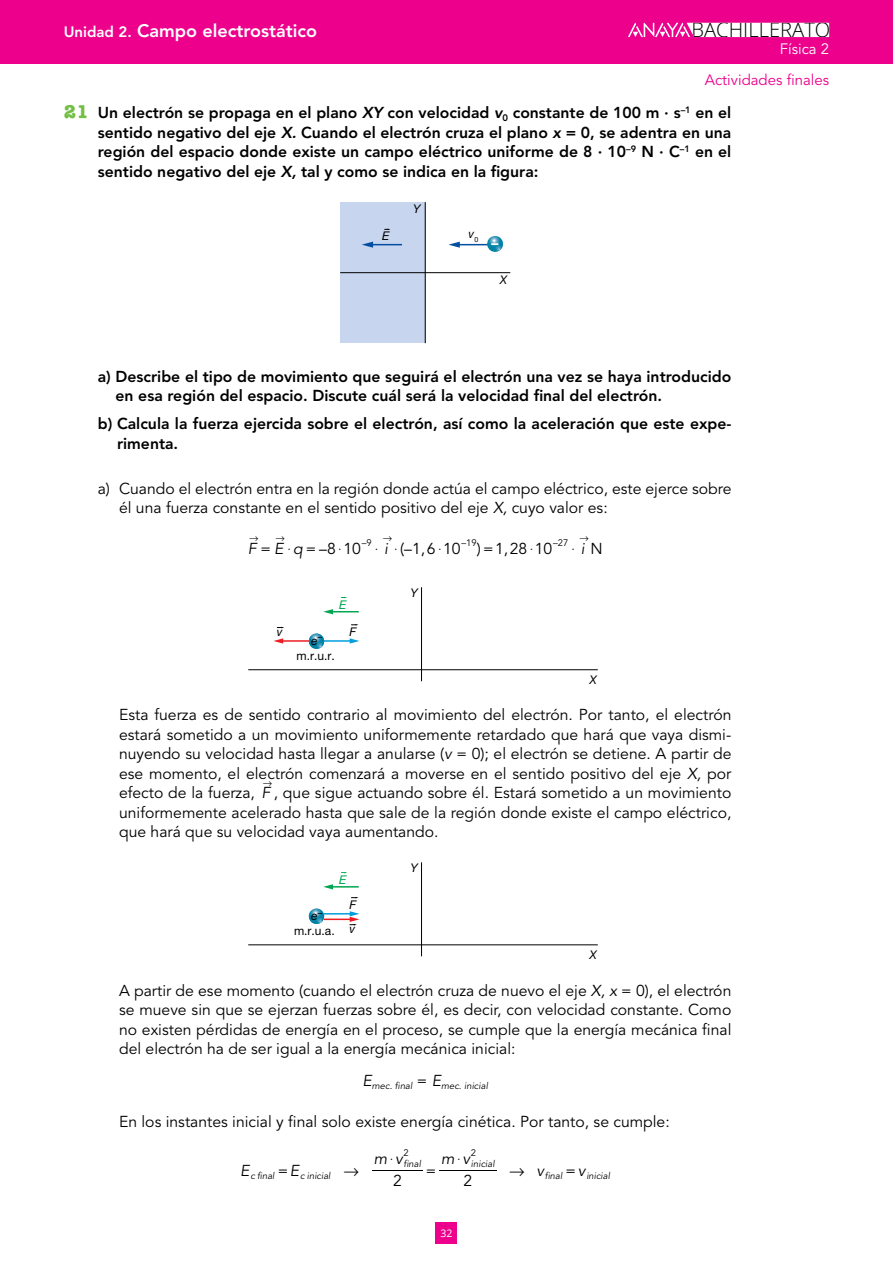
<style>
.page{position:relative;width:893px;height:1263px;background:#fff}
.page>*{position:absolute;margin:0;border:0;box-sizing:border-box;transform-origin:0 0}
.t1{font:300 20.25px "Open Sans";color:#000}
.t2{font:800 18px "Avenir LT Std";color:#fff}
.finaTextoAct1Resp{font:15.75px/19.5px "Avenir LT Std";color:#000}
.finaTextoAct1Sal{font:800 15.75px/19.5px "Avenir LT Std";color:#000}
.t3{font:15.75px "MM Binary";color:#000}
.t4{font:italic 15.75px/21.3px "Avenir LT Std";color:#000;text-align:right}
.t5{font:15.75px "Anaya Math 1";color:#000}
.t6{font:15px "Avenir LT Std";color:#ec008c}
.t7{font:15px "Avenir LT Std";color:#fff}
.t8{font:700 14.1px "Helvetica Neue LT Std";color:#fff}
.t9{font:12px "Helvetica Neue LT Std";color:#000}
.t10{font:italic 12px "Helvetica Neue LT Std";color:#000}
.t11{font:italic 12px "Helvetica Neue LT Std";color:#00a651}
.t12{font:10.5px "Open Sans";color:#fff}
.finaTextoAct1Resp-2{font:italic 9.45px "Avenir LT Std";color:#000}
.t13{font:9.45px "Avenir LT Std";color:#000}
.t14{font:9.45px "Anaya Math 1";color:#000}
.s1{font-size:15px}
.s2{font-family:"American Typewriter Std";font-weight:700;font-size:18.75px;color:#72bf44}
.s3{font-style:italic}
.s4{font-family:"Avenir LT Std";font-style:italic}
.s5{font-family:"Avenir LT Std"}
.s6{font-style:normal}
</style>
<div class="page">
<div style="left:0;top:0;width:893px;height:64px;background:#ec008c"></div>
<svg style="left:628px;top:22px;width:201px;height:15px"></svg>
<div style="left:436px;top:1222px;width:21px;height:21px;background:#ec008c"></div>
<div style="left:340px;top:202px;width:85px;height:141px;background:#c7d6ee"></div>
<hr style="left:458px;top:244px;width:31px;height:1px;background:#034ea2">
<svg style="left:448px;top:242px;width:12px;height:6px"></svg>
<hr style="left:371px;top:244px;width:31px;height:1px;background:#034ea2">
<svg style="left:362px;top:242px;width:11px;height:6px"></svg>
<hr style="left:425px;top:202px;width:1px;height:141px;background:#000">
<hr style="left:340px;top:272px;width:170px;height:1px;background:#000">
<svg style="left:486px;top:236px;width:18px;height:16px"></svg>
<hr style="left:281px;top:640px;width:28px;height:2px;background:#ed1d24">
<svg style="left:273px;top:638px;width:10px;height:6px"></svg>
<hr style="left:324px;top:640px;width:27px;height:2px;background:#009edb">
<svg style="left:350px;top:638px;width:9px;height:6px"></svg>
<svg style="left:323px;top:609px;width:36px;height:5px"></svg>
<hr style="left:421px;top:587px;width:1px;height:94px;background:#000">
<hr style="left:248px;top:669px;width:350px;height:1px;background:#000">
<svg style="left:308px;top:633px;width:17px;height:16px"></svg>
<svg style="left:323px;top:884px;width:36px;height:5px"></svg>
<hr style="left:421px;top:862px;width:1px;height:94px;background:#000">
<hr style="left:248px;top:944px;width:350px;height:1px;background:#000">
<svg style="left:308px;top:908px;width:51px;height:17px"></svg>
<hr style="left:439px;top:1171px;width:57px;height:1px;background:#000">
<hr style="left:372px;top:1171px;width:51px;height:1px;background:#000">
<p class="t2" style="left:64px;top:20px;width:255px"><span class="s1">Unidad 2.</span> Campo electrostático</p>
<p class="t1" style="left:691px;top:16px;width:140px">BACHILLERATO</p>
<p class="t7" style="left:780px;top:40px;width:51px">Física 2</p>
<p class="t6" style="left:705px;top:71px;width:126px">Actividades finales</p>
<p class="finaTextoAct1Sal" style="left:98px;top:103px;width:635px;text-align:justify;text-indent:-34px"><span class="s2">21</span> Un electrón se propaga en el plano <span class="s3">XY</span> con velocidad <span class="s3">v</span><sub>0</sub> constante de 100 m · s<sup>–1</sup> en el sentido negativo del eje <span class="s3">X.</span> Cuando el electrón cruza el plano <span class="s3">x</span> = 0, se adentra en una región del espacio donde existe un campo eléctrico uniforme de 8 · 10<sup>–9</sup> N · C<sup>–1</sup> en el sentido negativo del eje <span class="s3">X,</span> tal y como se indica en la figura:</p>
<p class="t10" style="left:413px;top:201px;width:9px">Y</p>
<p class="t10" style="left:382px;top:228px;width:9px">E</p>
<p class="t10" style="left:469px;top:227px;width:11px">v<sub>0</sub></p>
<p class="t8" style="left:492px;top:234px;width:9px">–</p>
<p class="t10" style="left:500px;top:273px;width:9px">X</p>
<p class="finaTextoAct1Sal" style="left:116px;top:366px;width:617px;text-indent:-18px">a) Describe el tipo de movimiento que seguirá el electrón una vez se haya introducido en esa región del espacio. Discute cuál será la velocidad final del electrón.</p>
<p class="finaTextoAct1Sal" style="left:117px;top:414px;width:616px;text-indent:-19px">b) Calcula la fuerza ejercida sobre el electrón, así como la aceleración que este expe&shy;rimenta.</p>
<p class="finaTextoAct1Resp" style="left:119px;top:479px;width:614px;text-indent:-21px">a) Cuando el electrón entra en la región donde actúa el campo eléctrico, este ejerce sobre él una fuerza constante en el sentido positivo del eje <span class="s3">X,</span> cuyo valor es:</p>
<p class="finaTextoAct1Resp" style="left:248px;top:539px;width:115px"><span class="s3">F</span> = <span class="s3">E q</span> –8 10</p>
<p class="t3" style="left:572px;top:541px;width:32px">$ <span class="s4">i</span> <span class="s5">N</span></p>
<p class="t14" style="left:249px;top:531px;width:11px">8</p>
<p class="t14" style="left:276px;top:531px;width:11px">8</p>
<p class="t14" style="left:383px;top:532px;width:11px">8</p>
<p class="t14" style="left:579px;top:532px;width:11px">8</p>
<p class="t13" style="left:362px;top:537px;width:11px">–9</p>
<p class="t13" style="left:461px;top:537px;width:17px">–19</p>
<p class="t13" style="left:553px;top:537px;width:17px">2– 7</p>
<p class="finaTextoAct1Resp" style="left:384px;top:539px;width:78px"><span class="s3">i</span> ( ,610</p>
<p class="finaTextoAct1Resp" style="left:477px;top:539px;width:77px">)=1,28 10</p>
<p class="t3" style="left:375px;top:541px;width:47px">$ $ <span class="s5">–1</span></p>
<p class="finaTextoAct1Resp" style="left:306px;top:539px;width:12px">=</p>
<p class="t3" style="left:288px;top:541px;width:4px">$</p>
<p class="t3" style="left:339px;top:541px;width:4px">$</p>
<p class="t3" style="left:438px;top:541px;width:4px">$</p>
<p class="t3" style="left:530px;top:541px;width:4px">$</p>
<p class="t10" style="left:277px;top:624px;width:7px">v</p>
<p class="t10" style="left:311px;top:633px;width:12px">e<sup>–</sup></p>
<p class="t11" style="left:339px;top:597px;width:9px">E</p>
<p class="t10" style="left:350px;top:624px;width:8px">F</p>
<p class="t9" style="left:296px;top:649px;width:40px">m.r.u.r.</p>
<p class="t10" style="left:410px;top:586px;width:9px">Y</p>
<p class="t10" style="left:590px;top:672px;width:9px">X</p>
<p class="finaTextoAct1Resp" style="left:119px;top:706px;width:614px;text-align:justify">Esta fuerza es de sentido contrario al movimiento del electrón. Por tanto, el electrón estará sometido a un movimiento uniformemente retardado que hará que vaya dismi&shy;nuyendo su velocidad hasta llegar a anularse (<span class="s3">v</span> = 0); el electrón se detiene. A partir de ese momento, el electrón comenzará a moverse en el sentido positivo del eje <span class="s3">X,</span> por efecto de la fuerza, <span class="s3">F</span> , que sigue actuando sobre él. Estará sometido a un movimiento</p>
<p class="t14" style="left:263px;top:776px;width:11px">8</p>
<p class="finaTextoAct1Resp" style="left:119px;top:803px;width:614px">uniformemente acelerado hasta que sale de la región donde existe el campo eléctrico, que hará que su velocidad vaya aumentando.</p>
<p class="t11" style="left:339px;top:872px;width:9px">E</p>
<p class="t10" style="left:311px;top:908px;width:12px">e<sup>–</sup></p>
<p class="t10" style="left:350px;top:897px;width:8px">F</p>
<p class="t9" style="left:294px;top:924px;width:63px">m.r.u.a. <sup>v</sup></p>
<p class="t10" style="left:410px;top:861px;width:9px">Y</p>
<p class="t10" style="left:590px;top:947px;width:9px">X</p>
<p class="finaTextoAct1Resp" style="left:119px;top:981px;width:614px;text-align:justify">A partir de ese momento (cuando el electrón cruza de nuevo el eje <span class="s3">X, x</span> = 0), el electrón se mueve sin que se ejerzan fuerzas sobre él, es decir, con velocidad constante. Como no existen pérdidas de energía en el proceso, se cumple que la energía mecánica final del electrón ha de ser igual a la energía mecánica inicial:</p>
<p class="finaTextoAct1Resp-2" style="left:362px;top:1081px;width:127px"><sup>E</sup>mec. final <sup>=</sup> <sup>E</sup>mec. inicial</p>
<p class="finaTextoAct1Resp" style="left:119px;top:1112px;width:552px">En los instantes inicial y final solo existe energía cinética. Por tanto, se cumple:</p>
<p class="t4" style="left:240px;top:1161px;width:11px">E</p>
<p class="finaTextoAct1Resp" style="left:278px;top:1161px;width:23px">=<span class="s3">E</span></p>
<p class="t5" style="left:343px;top:1160px;width:17px">8</p>
<p class="t5" style="left:509px;top:1160px;width:17px">8</p>
<p class="t13" style="left:404px;top:1148px;width:7px">2</p>
<p class="t13" style="left:471px;top:1148px;width:7px">2</p>
<p class="t4" style="left:441px;top:1149px;width:31px">m v</p>
<p class="t4" style="left:374px;top:1149px;width:31px">m v<br><span class="s6">2</span></p>
<p class="t3" style="left:390px;top:1152px;width:4px">$</p>
<p class="t3" style="left:457px;top:1152px;width:4px">$</p>
<p class="finaTextoAct1Resp" style="left:426px;top:1161px;width:12px">=</p>
<p class="finaTextoAct1Resp-2" style="left:404px;top:1159px;width:19px">final</p>
<p class="finaTextoAct1Resp-2" style="left:471px;top:1159px;width:25px">inicial</p>
<p class="t4" style="left:537px;top:1161px;width:9px">v</p>
<p class="finaTextoAct1Resp" style="left:566px;top:1161px;width:21px">=<span class="s3">v</span></p>
<p class="finaTextoAct1Resp-2" style="left:250px;top:1171px;width:26px">c final</p>
<p class="finaTextoAct1Resp-2" style="left:300px;top:1171px;width:32px">c inicial</p>
<p class="finaTextoAct1Resp-2" style="left:545px;top:1171px;width:19px">final</p>
<p class="finaTextoAct1Resp-2" style="left:586px;top:1171px;width:25px">inicial</p>
<p class="finaTextoAct1Resp" style="left:464px;top:1171px;width:10px">2</p>
<p class="t12" style="left:440px;top:1226px;width:14px">32</p>
</div>
